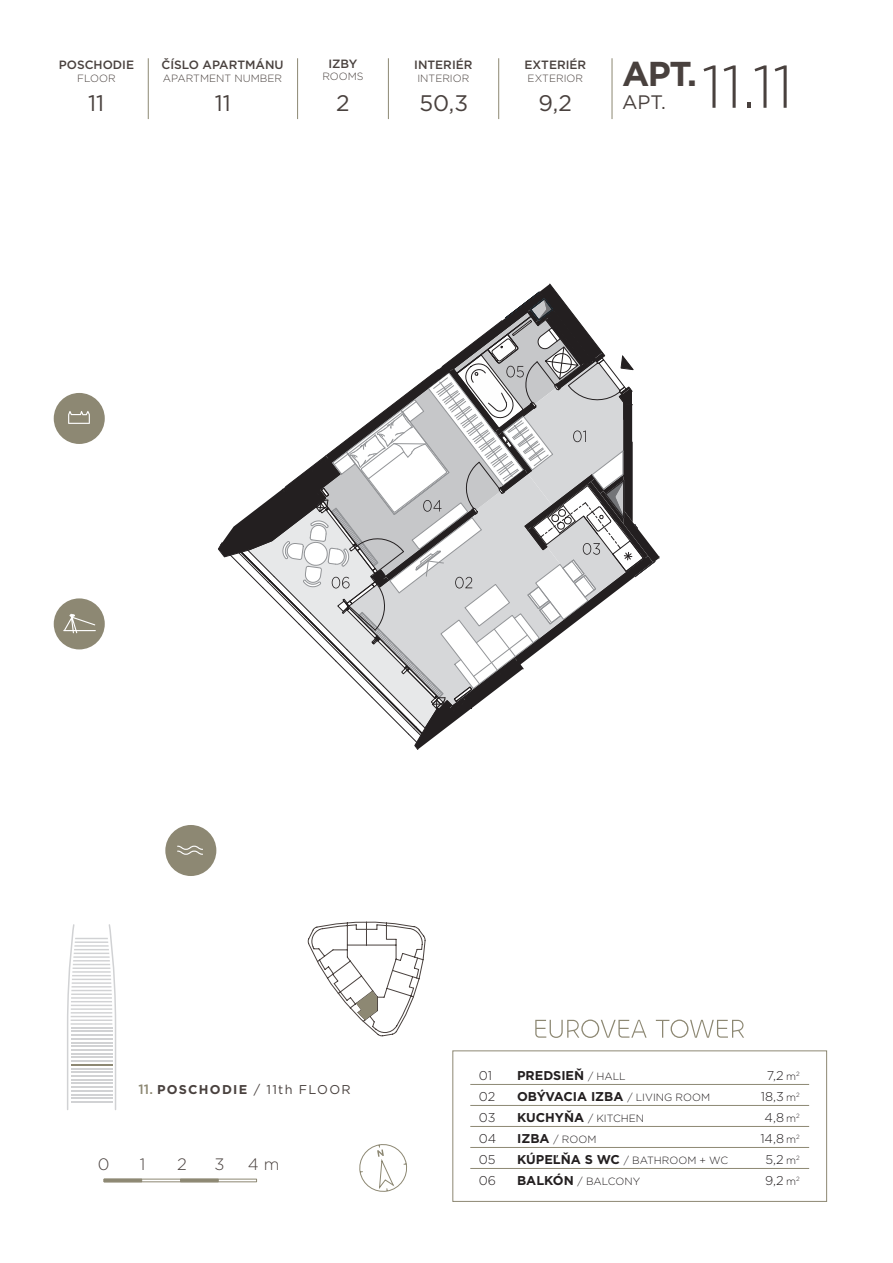
<style>
.page{position:relative;width:893px;height:1263px;background:#fff}
.page>*{position:absolute;margin:0;border:0;box-sizing:border-box;transform-origin:0 0}
.t1{font:300 60px "Gotham";color:#49413e}
.t2{font:700 34.5px "Gotham";color:#49413e}
.t3{font:22.5px "Gotham";color:#49413e}
.t4{font:19.5px "Gotham";color:#49413e}
.t5{font:300 16.5px "Gotham";color:#49413e}
.t6{font:300 12.75px "Gotham";color:#231f20}
.t7{font:700 12.75px "Gotham";color:#231f20}
.t8{font:12.75px "Gotham";letter-spacing:.1em;color:#49413e}
.t9{font:500 12px "Gotham";color:#49413e}
.t10{font:300 10.5px "Gotham";color:#231f20}
.t11{font:300 10.5px "Gotham";color:#49413e}
.s1{font-weight:500;font-size:13.5px;color:#8d8873}
.s2{font-weight:700}
.s3{font-weight:300;font-size:10.5px}
.s4{font-size:10.5px}
.s5{font-weight:700;font-size:12.75px}
</style>
<div class="page">
<svg style="left:218px;top:283px;width:442px;height:467px"></svg>
<svg style="left:359px;top:1144px;width:48px;height:48px"></svg>
<svg style="left:67px;top:924px;width:50px;height:186px"></svg>
<hr style="left:148px;top:58px;width:1px;height:61px;background:#8d8873">
<hr style="left:297px;top:58px;width:1px;height:61px;background:#8d8873">
<hr style="left:388px;top:58px;width:1px;height:61px;background:#8d8873">
<hr style="left:498px;top:58px;width:1px;height:61px;background:#8d8873">
<hr style="left:612px;top:58px;width:1px;height:61px;background:#8d8873">
<svg style="left:103px;top:1178px;width:154px;height:4px"></svg>
<svg style="left:307px;top:921px;width:119px;height:116px"></svg>
<hr style="left:71px;top:1064px;width:41px;height:1px;background:#8d8873">
<svg style="left:656px;top:1019px;width:88px;height:19px"></svg>
<svg style="left:535px;top:1019px;width:112px;height:19px"></svg>
<div style="left:452px;top:1050px;width:375px;height:152px;border:1px solid #8d8873"></div>
<hr style="left:71px;top:1068px;width:41px;height:1px;background:#d1d2d4">
<hr style="left:470px;top:1084px;width:339px;height:1px;background:#8d8873">
<hr style="left:470px;top:1105px;width:339px;height:1px;background:#8d8873">
<hr style="left:470px;top:1126px;width:339px;height:1px;background:#8d8873">
<hr style="left:470px;top:1147px;width:339px;height:1px;background:#8d8873">
<hr style="left:470px;top:1168px;width:339px;height:1px;background:#8d8873">
<div style="left:165px;top:825px;width:51px;height:51px;background:#8d8873;border-radius:50%"></div>
<svg style="left:177px;top:846px;width:26px;height:9px"></svg>
<div style="left:54px;top:598px;width:51px;height:51px;background:#8d8873;border-radius:50%"></div>
<svg style="left:63px;top:614px;width:33px;height:19px"></svg>
<div style="left:54px;top:393px;width:51px;height:51px;background:#8d8873;border-radius:50%"></div>
<svg style="left:68px;top:411px;width:22px;height:13px"></svg>
<p class="t9" style="left:59px;top:57px;width:77px">POSCHODIE</p>
<p class="t11" style="left:77px;top:71px;width:40px">FLOOR</p>
<p class="t9" style="left:161px;top:57px;width:124px">ČÍSLO APARTMÁNU</p>
<p class="t11" style="left:163px;top:71px;width:121px">APARTMENT NUMBER</p>
<p class="t9" style="left:328px;top:56px;width:31px">IZBY</p>
<p class="t11" style="left:322px;top:70px;width:43px">ROOMS</p>
<p class="t9" style="left:414px;top:57px;width:60px">INTERIÉR</p>
<p class="t11" style="left:417px;top:71px;width:53px">INTERIOR</p>
<p class="t9" style="left:524px;top:57px;width:63px">EXTERIÉR</p>
<p class="t11" style="left:528px;top:71px;width:57px">EXTERIOR</p>
<h3 class="t3" style="left:88px;top:89px;width:18px">11</h3>
<h3 class="t3" style="left:215px;top:89px;width:18px">11</h3>
<h3 class="t3" style="left:336px;top:89px;width:15px">2</h3>
<h3 class="t3" style="left:419px;top:89px;width:50px">50,3</h3>
<h3 class="t3" style="left:538px;top:89px;width:35px">9,2</h3>
<h2 class="t2" style="left:622px;top:51px;width:76px">APT.</h2>
<h3 class="t4" style="left:622px;top:90px;width:45px">APT.</h3>
<h1 class="t1" style="left:702px;top:49px;width:93px">11.11</h1>
<p class="t8" style="left:139px;top:1081px;width:214px"><span class="s1">11.</span> <span class="s2">POSCHODIE</span> / 11th FLOOR</p>
<h3 class="t5" style="left:98px;top:1153px;width:13px">0</h3>
<h3 class="t5" style="left:140px;top:1153px;width:7px">1</h3>
<h3 class="t5" style="left:177px;top:1153px;width:11px">2</h3>
<h3 class="t5" style="left:215px;top:1153px;width:12px">3</h3>
<h3 class="t5" style="left:248px;top:1153px;width:33px">4 m</h3>
<p class="t6" style="left:479px;top:1067px;width:15px">01</p>
<p class="t7" style="left:517px;top:1067px;width:110px">PREDSIEŇ <span class="s3">/ HALL</span></p>
<p class="t6" style="left:767px;top:1067px;width:34px">7,2 <span class="s4">m</span><sup>2</sup></p>
<p class="t6" style="left:479px;top:1088px;width:18px">02</p>
<p class="t7" style="left:517px;top:1088px;width:195px">OBÝVACIA IZBA <span class="s3">/ LIVING ROOM</span></p>
<p class="t6" style="left:761px;top:1088px;width:41px">18,3 <span class="s4">m</span><sup>2</sup></p>
<p class="t6" style="left:479px;top:1109px;width:18px">03</p>
<p class="t10" style="left:517px;top:1111px;width:129px"><span class="s5">KUCHYŇA</span> / KITCHEN</p>
<p class="t6" style="left:765px;top:1109px;width:37px">4,8 <span class="s4">m</span><sup>2</sup></p>
<p class="t6" style="left:479px;top:1130px;width:19px">04</p>
<p class="t10" style="left:517px;top:1132px;width:81px"><span class="s5">IZBA</span> / ROOM</p>
<p class="t6" style="left:760px;top:1130px;width:41px">14,8 <span class="s4">m</span><sup>2</sup></p>
<p class="t6" style="left:479px;top:1151px;width:18px">05</p>
<p class="t10" style="left:517px;top:1153px;width:213px"><span class="s5">KÚPEĽŇA S WC</span> / BATHROOM + WC</p>
<p class="t6" style="left:765px;top:1151px;width:36px">5,2 <span class="s4">m</span><sup>2</sup></p>
<p class="t6" style="left:479px;top:1172px;width:19px">06</p>
<p class="t10" style="left:517px;top:1174px;width:125px"><span class="s5">BALKÓN</span> / BALCONY</p>
<p class="t6" style="left:765px;top:1172px;width:36px">9,2 <span class="s4">m</span><sup>2</sup></p>
</div>
